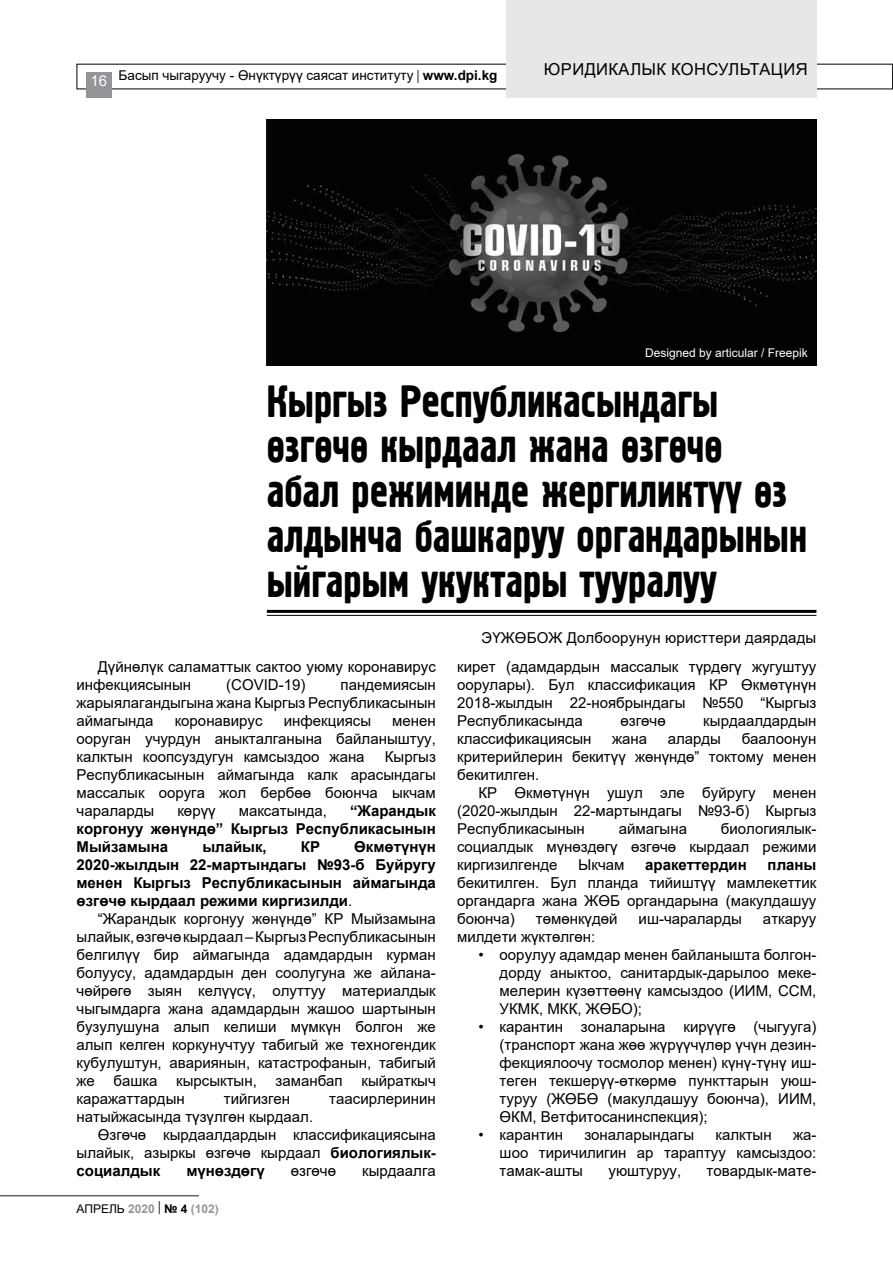
<style>
.page{position:relative;width:893px;height:1263px;background:#fff}
.page>*{position:absolute;margin:0;border:0;box-sizing:border-box;transform-origin:0 0}
.t1{font:45px/45px "KS Hermes";color:#000;scale:.9 1}
.t2{font:16.5px "Arial";letter-spacing:.025em;color:#000}
.t3{font:15px/18px "Arial";color:#000;text-align:justify}
.t4{font:700 15px/18px "Arial";color:#000;text-align:justify}
.t5{font:13.5px "Arial";color:#000}
.t6{font:12px "Arial";color:#fff}
.t7{font:700 12px "Arial";color:#939598}
.s1{font-size:15px;color:#fff}
.s2{font-weight:700}
.s3{font-weight:400}
.s4{font-weight:400;color:#000}
.s5{font-weight:400;font-size:13.5px;color:#000}
.s6{color:#000}
</style>
<div class="page">
<div style="left:86px;top:72px;width:26px;height:26px;background:#939598"></div>
<div style="left:506px;top:0;width:310px;height:98px;background:#e6e7e8"></div>
<hr style="left:0;top:1195px;width:199px;height:1px;background:#636466">
<hr style="left:267px;top:610px;width:549px;height:3px;background:#000">
<hr style="left:267px;top:615px;width:549px;height:1px;background:#000">
<img style="left:267px;top:119px;width:549px;height:247px">
<p class="t5" style="left:90px;top:66px;width:409px"><span class="s1">16</span> Басып чыгаруучу - Өнүктүрүү саясат институту | <span class="s2">www.dpi.kg</span></p>
<p class="t2" style="left:544px;top:58px;width:265px">ЮРИДИКАЛЫК КОНСУЛЬТАЦИЯ</p>
<p class="t6" style="left:645px;top:345px;width:164px">Designed by articular / Freepik</p>
<h1 class="t1" style="left:267px;top:381px;width:602px">Кыргыз Республикасындагы ёзгёчё кырдаал жана ёзгёчё<br>абал режиминде жергиликт== ёз алдынча башкаруу органдарынын ыйгарым укуктары тууралуу</h1>
<p class="t3" style="left:481px;top:629px;width:336px">ЭҮЖӨБОЖ Долбоорунун юристтери даярдады</p>
<p class="t3" style="left:77px;top:657px;width:361px;text-indent:21px">Дүйнөлүк саламаттык сактоо уюму коронавирус инфекциясынын</p>
<p class="t3" style="left:226px;top:675px;width:81px">(COVID-19)</p>
<p class="t3" style="left:77px;top:675px;width:361px;text-indent:264px">пандемиясын жарыялагандыгына жана Кыргыз Республикасынын аймагында</p>
<p class="t3" style="left:175px;top:711px;width:89px">коронавирус</p>
<p class="t3" style="left:284px;top:711px;width:89px">инфекциясы</p>
<p class="t3" style="left:77px;top:711px;width:361px;text-indent:316px">менен ооруган учурдун аныкталганына байланыштуу, калктын коопсуздугун камсыздоо жана</p>
<p class="t3" style="left:77px;top:747px;width:361px;text-indent:308px">Кыргыз Республикасынын аймагында калк арасындагы массалык ооруга жол бербөө боюнча ыкчам чараларды</p>
<p class="t4" style="left:77px;top:802px;width:361px;text-indent:273px">“Жарандык коргонуу жөнүндө” Кыргыз Республикасынын Мыйзамына</p>
<p class="t3" style="left:177px;top:801px;width:40px">көрүү</p>
<p class="t3" style="left:239px;top:801px;width:90px">максатында,</p>
<p class="t4" style="left:202px;top:838px;width:66px">ылайык,</p>
<p class="t4" style="left:301px;top:838px;width:21px">КР</p>
<p class="t4" style="left:77px;top:838px;width:361px;text-indent:278px">Өкмөтүнүн 2020-жылдын 22-мартындагы №93-б Буйругу менен Кыргыз Республикасынын аймагында өзгөчө кырдаал режими киргизилди<span class="s3">.</span></p>
<p class="t3" style="left:77px;top:909px;width:361px;text-indent:21px">“Жарандык коргонуу жөнүндө” КР Мыйзамына ылайык, өзгөчө кырдаал – Кыргыз Республикасынын белгилүү бир аймагында адамдардын курман болуусу, адамдардын ден соолугуна же айлана&shy;чөйрөгө зыян келүүсү, олуттуу материалдык чыгымдарга жана адамдардын жашоо шартынын бузулушуна алып келиши мүмкүн болгон же алып келген коркунучтуу табигый же техногендик кубулуштун, авариянын, катастрофанын, табигый же башка кырсыктын, заманбап кыйраткыч каражаттардын</p>
<p class="t3" style="left:224px;top:1089px;width:68px">тийгизген</p>
<p class="t3" style="left:329px;top:1089px;width:108px">таасирлеринин</p>
<p class="t3" style="left:77px;top:1107px;width:238px">натыйжасында түзүлгөн кырдаал.</p>
<p class="t3" style="left:98px;top:1125px;width:340px">Өзгөчө кырдаалдардын классификациясына</p>
<p class="t3" style="left:77px;top:1143px;width:361px">ылайык, азыркы өзгөчө кырдаал <span class="s2">биологиялык-</span></p>
<p class="t4" style="left:77px;top:1162px;width:85px">социалдык</p>
<p class="t4" style="left:186px;top:1162px;width:80px">мүнөздөгү</p>
<p class="t3" style="left:291px;top:1161px;width:47px">өзгөчө</p>
<p class="t3" style="left:362px;top:1161px;width:75px">кырдаалга</p>
<p class="t7" style="left:77px;top:1200px;width:144px"><span class="s4">АПРЕЛЬ</span> 2020 <span class="s5">|</span> <span class="s6">№ 4</span> (102)</p>
<p class="t3" style="left:457px;top:657px;width:361px">кирет (адамдардын массалык түрдөгү жугуштуу оорулары). Бул классификация КР Өкмөтүнүн 2018-жылдын 22-ноябрындагы №550 “Кыргыз Республикасында</p>
<p class="t3" style="left:620px;top:711px;width:47px">өзгөчө</p>
<p class="t3" style="left:703px;top:711px;width:115px">кырдаалдардын</p>
<p class="t3" style="left:457px;top:729px;width:361px;text-indent:285px">баалоонун критерийлерин бекитүү жөнүндө” токтому менен бекитилген.</p>
<p class="t3" style="left:457px;top:783px;width:361px;text-indent:21px">КР Өкмөтүнүн ушул эле буйругу менен (2020-жылдын 22-мартындагы №93-б) Кыргыз Республикасынын</p>
<p class="t3" style="left:457px;top:729px;width:136px">классификациясын</p>
<p class="t3" style="left:612px;top:729px;width:36px">жана</p>
<p class="t3" style="left:668px;top:729px;width:55px">аларды</p>
<p class="t3" style="left:457px;top:819px;width:361px;text-indent:264px">биологиялык&shy;социалдык мүнөздөгү өзгөчө кырдаал режими киргизилгенде</p>
<p class="t3" style="left:619px;top:819px;width:70px">аймагына</p>
<p class="t3" style="left:578px;top:855px;width:48px">Ыкчам</p>
<p class="t4" style="left:645px;top:856px;width:103px">аракеттердин</p>
<p class="t4" style="left:768px;top:856px;width:50px">планы</p>
<p class="t3" style="left:457px;top:873px;width:361px">бекитилген. Бул планда тийиштүү мамлекеттик органдарга жана ЖӨБ органдарына (макулдашуу боюнча)</p>
<p class="t3" style="left:536px;top:909px;width:83px">төмөнкүдөй</p>
<p class="t3" style="left:639px;top:909px;width:105px">иш-чараларды</p>
<p class="t3" style="left:763px;top:909px;width:55px">аткаруу</p>
<p class="t3" style="left:457px;top:927px;width:140px">милдети жүктөлгөн:</p>
<p class="t3" style="left:500px;top:945px;width:318px;text-indent:-21px">• оорулуу адамдар менен байланышта болгон&shy;дорду аныктоо, санитардык-дарылоо меке&shy;мелерин күзөттөөнү камсыздоо (ИИМ, ССМ, УКМК, МКК, ЖӨБО);</p>
<p class="t3" style="left:500px;top:1017px;width:318px;text-indent:-21px">• карантин зоналарына кирүүгө (чыгууга) (транспорт жана жөө жүрүүчүлөр үчүн дезин&shy;фекциялоочу тосмолор менен) күнү-түнү иш&shy;теген текшерүү-өткөрмө пункттарын уюш&shy;туруу (ЖӨБӨ (макулдашуу боюнча), ИИМ, ӨКМ, Ветфитосанинспекция);</p>
<p class="t3" style="left:478px;top:1125px;width:86px">• карантин</p>
<p class="t3" style="left:584px;top:1125px;width:111px">зоналарындагы</p>
<p class="t3" style="left:715px;top:1125px;width:58px">калктын</p>
<p class="t3" style="left:500px;top:1125px;width:318px;text-indent:293px">жа&shy;шоо тиричилигин ар тараптуу камсыздоо: тамак-ашты</p>
<p class="t3" style="left:608px;top:1161px;width:74px">уюштуруу,</p>
<p class="t3" style="left:707px;top:1161px;width:111px">товардык-мате-</p>
</div>
